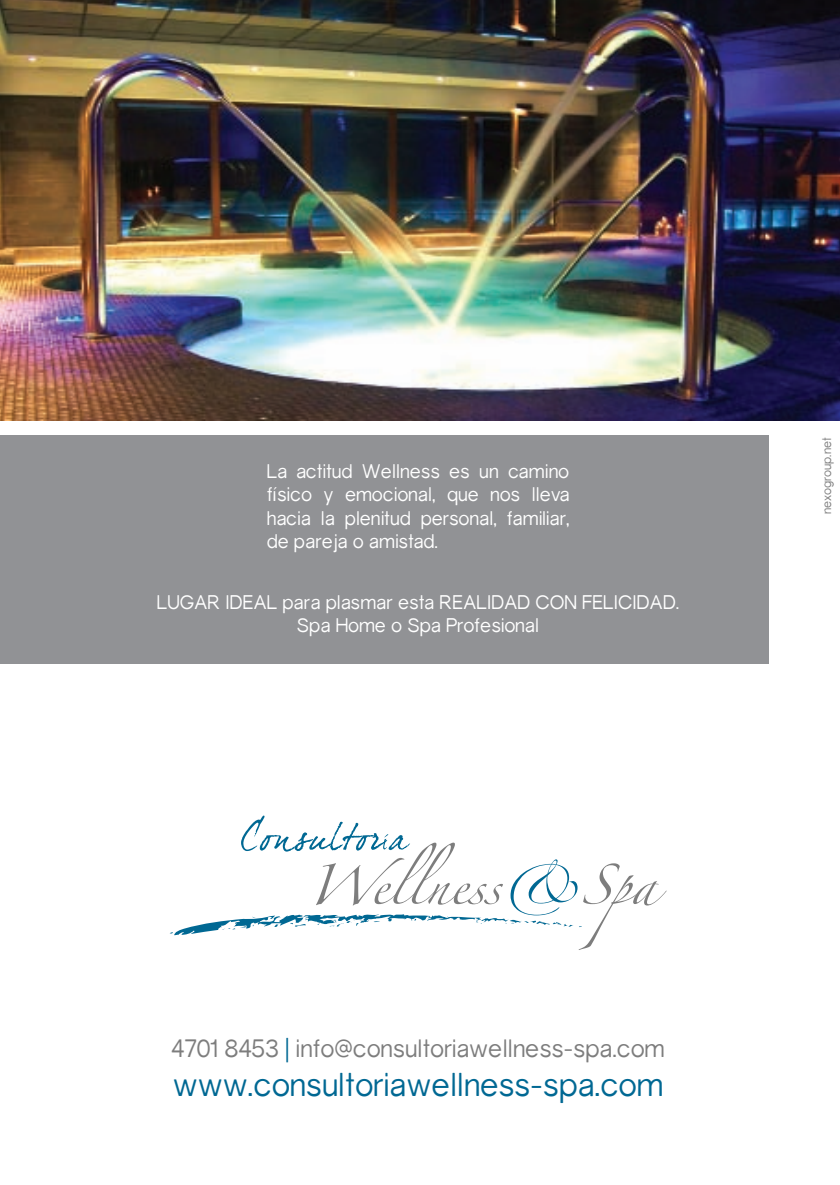
<style>
.page{position:relative;width:840px;height:1185px;background:#fff}
.page>*{position:absolute;margin:0;border:0;box-sizing:border-box;transform-origin:0 0}
.t1{font:32.2px "Gravity";color:#006893}
.t2{font:24.5px "Gravity";color:#7d7d7d}
.t3{font:19.25px/23.1px "Gravity";color:#fff;text-align:justify}
.t4{font:12.25px "Gravity";letter-spacing:-.01em;color:#7d7d7d}
.s1{color:#006893}
</style>
<div class="page">
<div style="left:0;top:435px;width:768px;height:229px;background:#919295"></div>
<img style="left:0;top:0;width:840px;height:420px">
<svg style="left:170px;top:815px;width:496px;height:135px"></svg>
<p class="t3" style="left:267px;top:462px;width:304px">La actitud Wellness es un camino físico y emocional, que nos lleva hacia la plenitud personal, familiar, de pareja o amistad.</p>
<p class="t3" style="left:157px;top:593px;width:524px;text-align:center">LUGAR IDEAL para plasmar esta REALIDAD CON FELICIDAD.<br>Spa Home o Spa Profesional</p>
<p class="t4" style="left:822px;top:514px;width:78px;rotate:-90deg">nexogroup.net</p>
<p class="t2" style="left:171px;top:1039px;width:495px">4701 8453 <span class="s1">|</span> info@consultoriawellness-spa.com</p>
<h1 class="t1" style="left:173px;top:1073px;width:492px">www.consultoriawellness-spa.com</h1>
</div>
